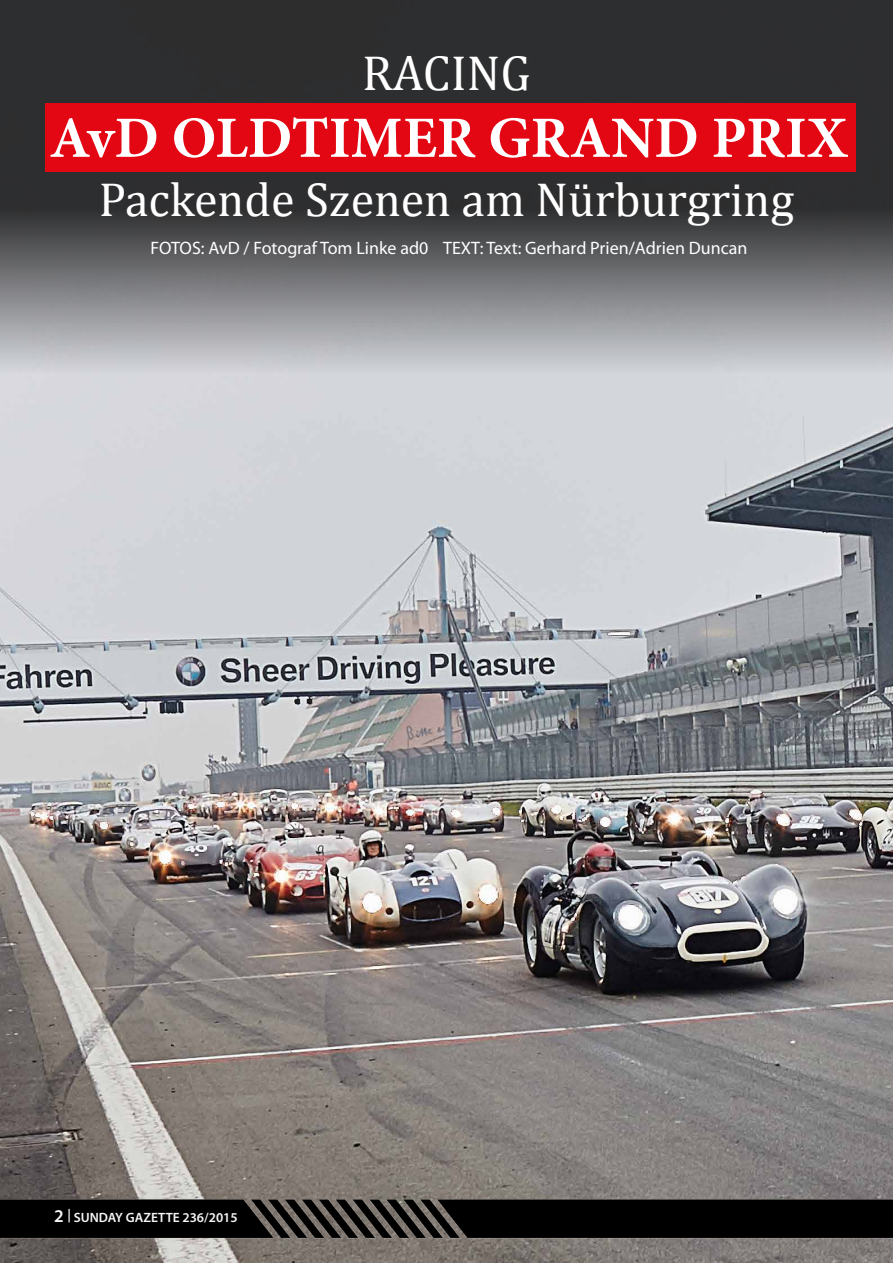
<style>
.page{position:relative;width:893px;height:1263px;background:#fff}
.page>*{position:absolute;margin:0;border:0;box-sizing:border-box;transform-origin:0 0}
.t1{font:700 58.5px "Minion Pro";color:#fff}
.t2{font:49.5px "Cambria";color:#fff}
.t3{font:48px "Cambria";color:#fff}
.t4{font:18px "Myriad Pro";color:#fff}
.t5{font:600 13.5px "Myriad Pro";color:#f6f6f6}
.s1{font-size:18px}
</style>
<div class="page">
<img style="left:0;top:372px;width:893px;height:891px">
<img style="left:0;top:1142px;width:893px;height:99px">
<svg style="left:0;top:0;width:893px;height:372px;background:#59595b"></svg>
<div style="left:45px;top:103px;width:810px;height:68px;background:#e30613"></div>
<h2 class="t2" style="left:362px;top:44px;width:170px">RACING</h2>
<h1 class="t1" style="left:49px;top:97px;width:799px">AvD OLDTIMER GRAND PRIX</h1>
<h3 class="t3" style="left:99px;top:171px;width:697px">Packende Szenen am Nürburgring</h3>
<p class="t4" style="left:150px;top:236px;width:599px">FOTOS: AvD / Fotograf Tom Linke ad0 TEXT: Text: Gerhard Prien/Adrien Duncan</p>
<p class="t5" style="left:54px;top:1209px;width:185px"><span class="s1">2</span> | SUNDAY GAZETTE 236/2015</p>
</div>
